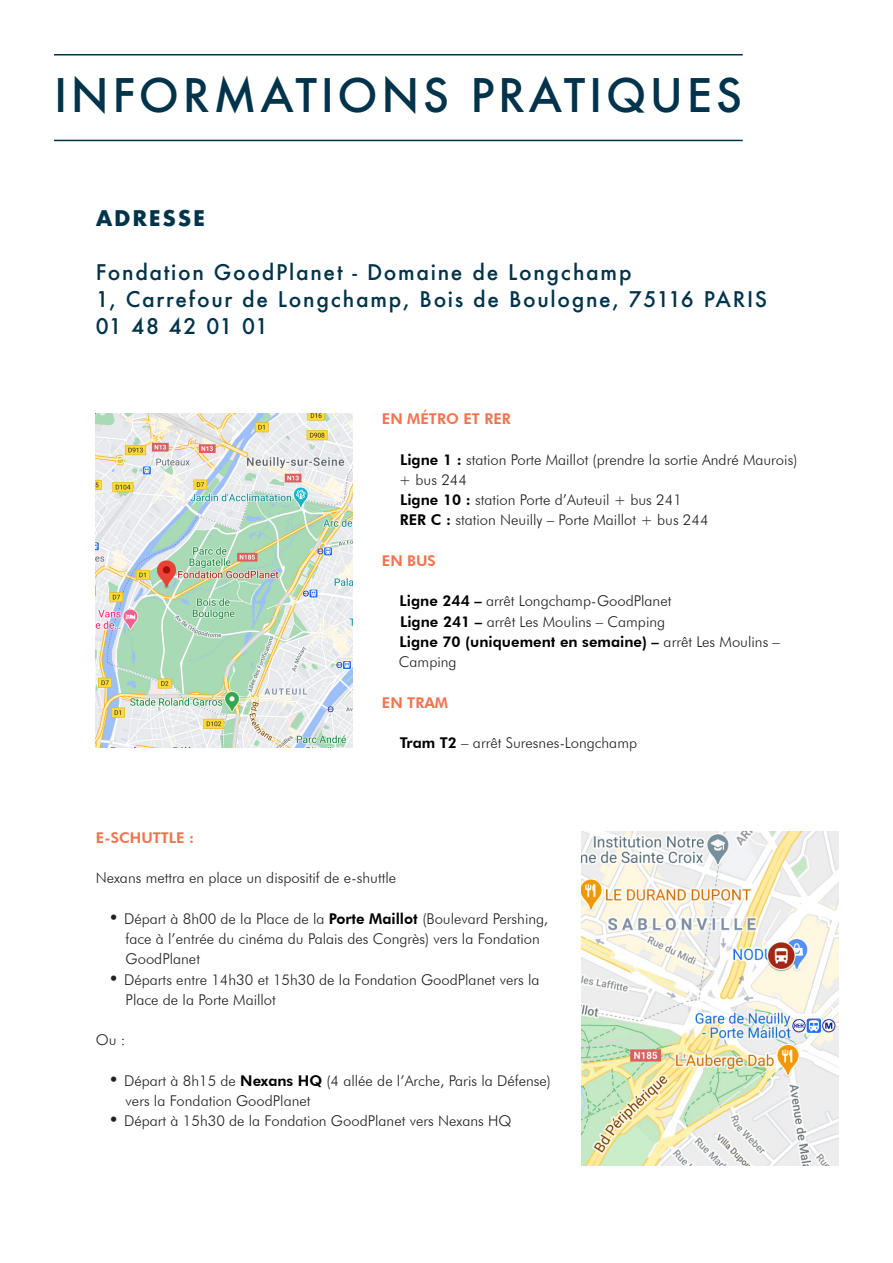
<style>
.page{position:relative;width:893px;height:1263px;background:#fff}
.page>*{position:absolute;margin:0;border:0;box-sizing:border-box;transform-origin:0 0}
.t1{font:500 45px "Futura";letter-spacing:.08em;color:#01334b}
.t2{font:500 21px "Futura";letter-spacing:.08em;color:#01334b}
.t3{font:700 21px "Futura";letter-spacing:.08em;color:#01334b}
.t4{font:300 14.85px "Futura BT";color:#231f20}
.t5{font:800 14.85px "Futura BT";color:#000}
.t6{font:800 14.85px "Futura BT";color:#f17351}
.s1{font-weight:800;color:#000}
.s2{font-weight:300;color:#231f20}
.s3{font-size:17.85px}
</style>
<div class="page">
<hr style="left:54px;top:140px;width:689px;height:1px;background:#01334b">
<hr style="left:54px;top:54px;width:689px;height:2px;background:#01334b">
<img style="left:96px;top:414px;width:257px;height:334px">
<img style="left:582px;top:831px;width:257px;height:334px">
<p class="t1" style="left:54px;top:64px;width:690px">INFORMATIONS PRATIQUES</p>
<p class="t3" style="left:96px;top:203px;width:111px">ADRESSE</p>
<p class="t2" style="left:96px;top:258px;width:538px">Fondation GoodPlanet - Domaine de Longchamp</p>
<p class="t2" style="left:96px;top:285px;width:673px">1, Carrefour de Longchamp, Bois de Boulogne, 75116 PARIS</p>
<p class="t2" style="left:96px;top:312px;width:174px">01 48 42 01 01</p>
<p class="t6" style="left:382px;top:410px;width:131px">EN MÉTRO ET RER</p>
<p class="t4" style="left:400px;top:450px;width:399px"><span class="s1">Ligne 1 :</span> station Porte Maillot (prendre la sortie André Maurois)</p>
<p class="t4" style="left:399px;top:471px;width:70px">+ bus 244</p>
<p class="t4" style="left:400px;top:491px;width:283px"><span class="s1">Ligne 10 :</span> station Porte d’Auteuil + bus 241</p>
<p class="t4" style="left:400px;top:511px;width:310px"><span class="s1">RER C :</span> station Neuilly – Porte Maillot + bus 244</p>
<p class="t6" style="left:382px;top:552px;width:56px">EN BUS</p>
<p class="t4" style="left:400px;top:592px;width:273px"><span class="s1">Ligne 244 –</span> arrêt Longchamp-GoodPlanet</p>
<p class="t4" style="left:400px;top:612px;width:267px"><span class="s1">Ligne 241 –</span> arrêt Les Moulins – Camping</p>
<p class="t5" style="left:400px;top:633px;width:382px">Ligne 70 (uniquement en semaine) – <span class="s2">arrêt Les Moulins –</span></p>
<p class="t4" style="left:399px;top:653px;width:59px">Camping</p>
<p class="t6" style="left:382px;top:693px;width:68px">EN TRAM</p>
<p class="t4" style="left:400px;top:734px;width:239px"><span class="s1">Tram T2</span> – arrêt Suresnes-Longchamp</p>
<p class="t6" style="left:96px;top:828px;width:100px">E-SCHUTTLE :</p>
<p class="t4" style="left:96px;top:869px;width:302px">Nexans mettra en place un dispositif de e-shuttle</p>
<p class="t4" style="left:109px;top:909px;width:441px"><span class="s3">•</span> Départ à 8h00 de la Place de la <span class="s1">Porte Maillot</span> (Boulevard Pershing,</p>
<p class="t4" style="left:126px;top:930px;width:416px">face à l’entrée du cinéma du Palais des Congrès) vers la Fondation</p>
<p class="t4" style="left:126px;top:950px;width:76px">GoodPlanet</p>
<p class="t4" style="left:109px;top:970px;width:433px"><span class="s3">•</span> Départs entre 14h30 et 15h30 de la Fondation GoodPlanet vers la</p>
<p class="t4" style="left:126px;top:990px;width:152px">Place de la Porte Maillot</p>
<p class="t4" style="left:96px;top:1031px;width:31px">Ou :</p>
<p class="t4" style="left:109px;top:1071px;width:444px"><span class="s3">•</span> Départ à 8h15 de <span class="s1">Nexans HQ</span> (4 allée de l’Arche, Paris la Défense)</p>
<p class="t4" style="left:126px;top:1092px;width:186px">vers la Fondation GoodPlanet</p>
<p class="t4" style="left:109px;top:1112px;width:404px"><span class="s3">•</span> Départ à 15h30 de la Fondation GoodPlanet vers Nexans HQ</p>
</div>
